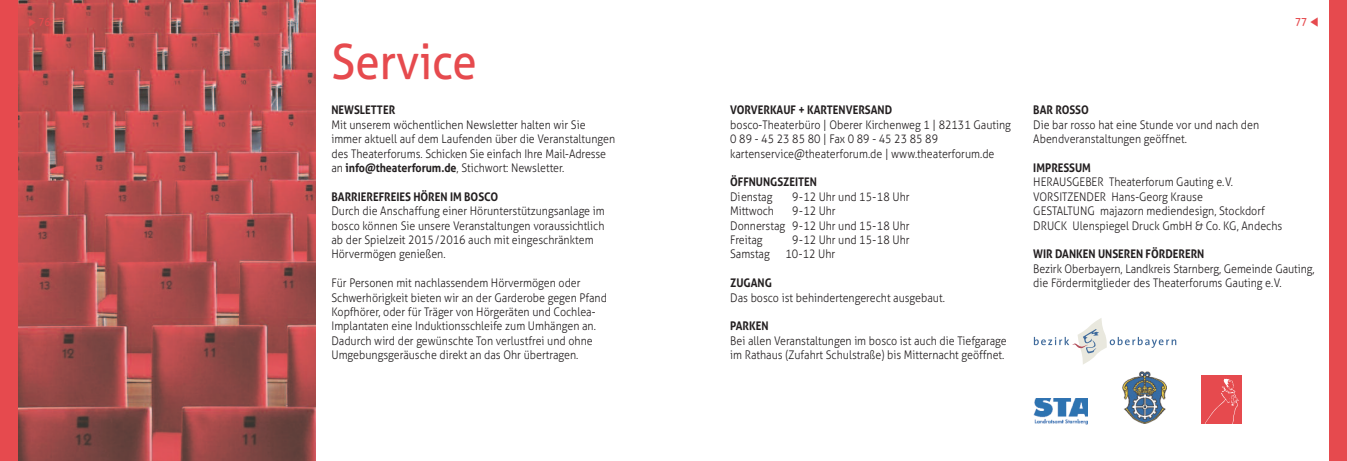
<style>
.page{position:relative;width:1347px;height:461px;background:#fff}
.page>*{position:absolute;margin:0;border:0;box-sizing:border-box;transform-origin:0 0}
.t1{font:48.75px "Aller";color:#e64a4e;scale:.9 1}
.t2{font:300 11.88px/14.4px "Aller";color:#231f20;scale:.9 1}
.t3{font:700 11.88px "Aller";color:#231f20;scale:.9 1}
.t4{font:11.25px "Aller";color:#e64a4e;scale:.9 1}
.s1{font-weight:700}
</style>
<div class="page">
<img style="left:18px;top:0;width:297px;height:461px">
<div style="left:1329px;top:0;width:17px;height:461px;background:#e64a4e"></div>
<div style="left:0;top:0;width:18px;height:461px;background:#e64a4e"></div>
<img style="left:1033px;top:398px;width:54px;height:27px">
<img style="left:1122px;top:371px;width:44px;height:52px">
<div style="left:1200px;top:375px;width:41px;height:49px;background:#e64a4e"></div>
<svg style="left:1205px;top:378px;width:34px;height:46px"></svg>
<svg style="left:1033px;top:318px;width:143px;height:46px"></svg>
<p class="t4" style="left:28px;top:15px;width:26px">◆76</p>
<p class="t4" style="left:1295px;top:16px;width:28px">77▼</p>
<h1 class="t1" style="left:331px;top:33px;width:163px">Service</h1>
<p class="t3" style="left:331px;top:103px;width:72px">NEWSLETTER</p>
<p class="t2" style="left:331px;top:118px;width:317px">Mit unserem wöchentlichen newsletter halten wir Sie immer aktuell auf dem Laufenden über die Veranstaltungen des Theaterforums. Schicken Sie einfach Ihre Mail-Adresse an <span class="s1">INFO@THEATERFORUM.DE</span>, Stichwort: newsletter.</p>
<p class="t3" style="left:331px;top:190px;width:187px">BARRIEREFREIES HÖREN IM BOSCO</p>
<p class="t2" style="left:331px;top:204px;width:305px">Durch die Anschaffung einer Hörunterstützungsanlage im bosco können Sie unsere Veranstaltungen voraussichtlich ab der Spielzeit 2015/2016 auch mit eingeschränktem Hörvermögen genießen.</p>
<p class="t2" style="left:331px;top:276px;width:307px">Für Personen mit nachlassendem Hörvermögen oder Schwerhörigkeit bieten wir an der Garderobe gegen Pfand Kopfhörer, oder für Träger von Hörgeräten und cochlea-Implantaten eine Induktionsschleife zum Umhängen an.<br>Dadurch wird der gewünschte Ton verlustfrei und ohne Umgebungsgeräusche direkt an das ohr übertragen.</p>
<p class="t3" style="left:730px;top:103px;width:181px">VORVERKAUF + KARTENVERSAND</p>
<p class="t2" style="left:730px;top:118px;width:313px">bosco-Theaterbüro | oberer Kirchenweg 1 | 82131 Gauting<br>089-45238580|Fax089-45238589 kartenservice@theaterforum.de | www.theaterforum.de</p>
<p class="t3" style="left:730px;top:175px;width:98px">ÖFFNUNGSZEITEN</p>
<p class="t2" style="left:730px;top:189px;width:48px">Dienstag</p>
<p class="t2" style="left:792px;top:189px;width:132px">9-12 Uhr und 15-18 Uhr</p>
<p class="t2" style="left:730px;top:204px;width:50px">Mittwoch</p>
<p class="t2" style="left:730px;top:204px;width:201px;text-indent:62px">9-12 Uhr<br>Donnerstag 9-12 Uhr und 15-18 Uhr<br>Freitag</p>
<p class="t2" style="left:792px;top:233px;width:132px">9-12 Uhr und 15-18 Uhr</p>
<p class="t2" style="left:730px;top:247px;width:45px">Samstag</p>
<p class="t2" style="left:785px;top:247px;width:57px">10-12 Uhr</p>
<p class="t3" style="left:730px;top:276px;width:48px">ZUGANG</p>
<p class="t2" style="left:730px;top:290px;width:240px">Das bosco ist behindertengerecht ausgebaut.</p>
<p class="t3" style="left:730px;top:319px;width:44px">PARKEN</p>
<p class="t2" style="left:730px;top:333px;width:309px">bei allen Veranstaltungen im bosco ist auch die Tiefgarage im rathaus (Zufahrt Schulstraße) bis Mitternacht geöffnet.</p>
<p class="t3" style="left:1033px;top:103px;width:63px">BAR ROSSO</p>
<p class="t2" style="left:1033px;top:118px;width:252px">Die bar rosso hat eine Stunde vor und nach den<br>Abendveranstaltungen geöffnet.</p>
<p class="t3" style="left:1033px;top:161px;width:66px">IMPRESSUM</p>
<p class="t2" style="left:1033px;top:175px;width:278px">HerAUSGeber Theaterforum Gauting e.V.<br>VorSITZenDer Hans-Georg Krause<br>GeSTALTUnG majazorn mediendesign, Stockdorf DrUcK Ulenspiegel Druck GmbH &amp; co. KG, Andechs</p>
<p class="t3" style="left:1033px;top:247px;width:192px">WIR DANKEN UNSEREN FÖRDERERN</p>
<p class="t2" style="left:1033px;top:261px;width:314px">bezirk oberbayern, Landkreis Starnberg, Gemeinde Gauting, die Fördermitglieder des Theaterforums Gauting e.V.</p>
</div>
